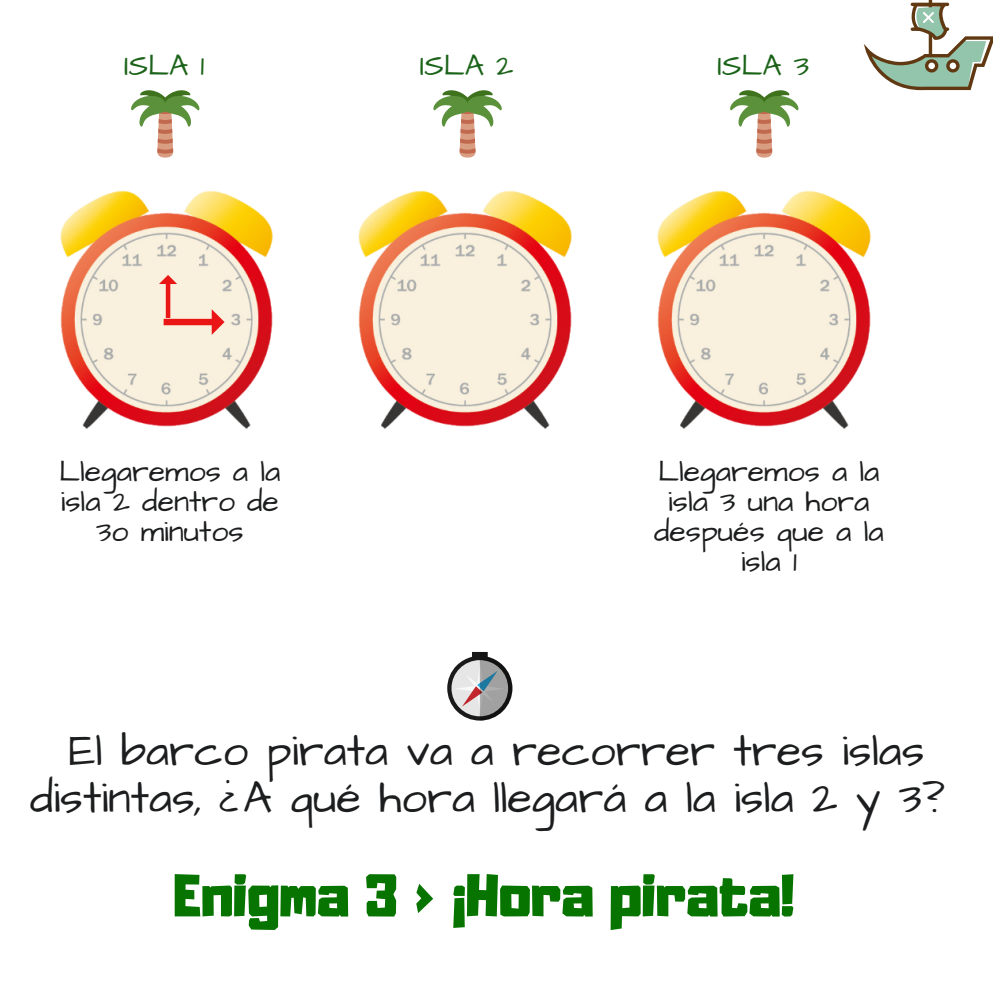
<style>
.page{position:relative;width:993px;height:993px;background:#fff}
.page>*{position:absolute;margin:0;border:0;box-sizing:border-box;transform-origin:0 0}
.t1{font:52.75px "Adumu";color:#087400}
.t2{font:45.25px/47px "Architects Daughter";color:#1c1d1e;text-align:center}
.t3{font:30.25px/30px "Architects Daughter";color:#1c1d1e;text-align:center}
.t4{font:30.25px "Architects Daughter";color:#1b6319}
</style>
<div class="page">
<img style="left:60px;top:190px;width:213px;height:239px">
<img style="left:358px;top:190px;width:214px;height:239px">
<img style="left:657px;top:190px;width:214px;height:239px">
<svg style="left:159px;top:275px;width:65px;height:60px;background:#f6c8b9"></svg>
<svg style="left:131px;top:90px;width:69px;height:67px"></svg>
<svg style="left:433px;top:90px;width:69px;height:67px"></svg>
<svg style="left:730px;top:90px;width:69px;height:67px"></svg>
<svg style="left:447px;top:651px;width:65px;height:69px"></svg>
<svg style="left:863px;top:0;width:129px;height:90px"></svg>
<p class="t4" style="left:124px;top:45px;width:82px">ISLA 1</p>
<p class="t4" style="left:419px;top:45px;width:95px">ISLA 2</p>
<p class="t4" style="left:717px;top:45px;width:93px">ISLA 3</p>
<p class="t3" style="left:59px;top:456px;width:223px">Llegaremos a la isla 2 dentro de<br>3o minutos</p>
<p class="t3" style="left:654px;top:456px;width:231px">Llegaremos a la isla 3 una hora después que a la isla 1</p>
<h2 class="t2" style="left:30px;top:728px;width:915px">El barco pirata va a recorrer tres islas distintas, ¿A qué hora llegará a la isla 2 y 3?</h2>
<h1 class="t1" style="left:173px;top:850px;width:622px">Enigma 3 &gt; ¡Hora pirata!</h1>
</div>
